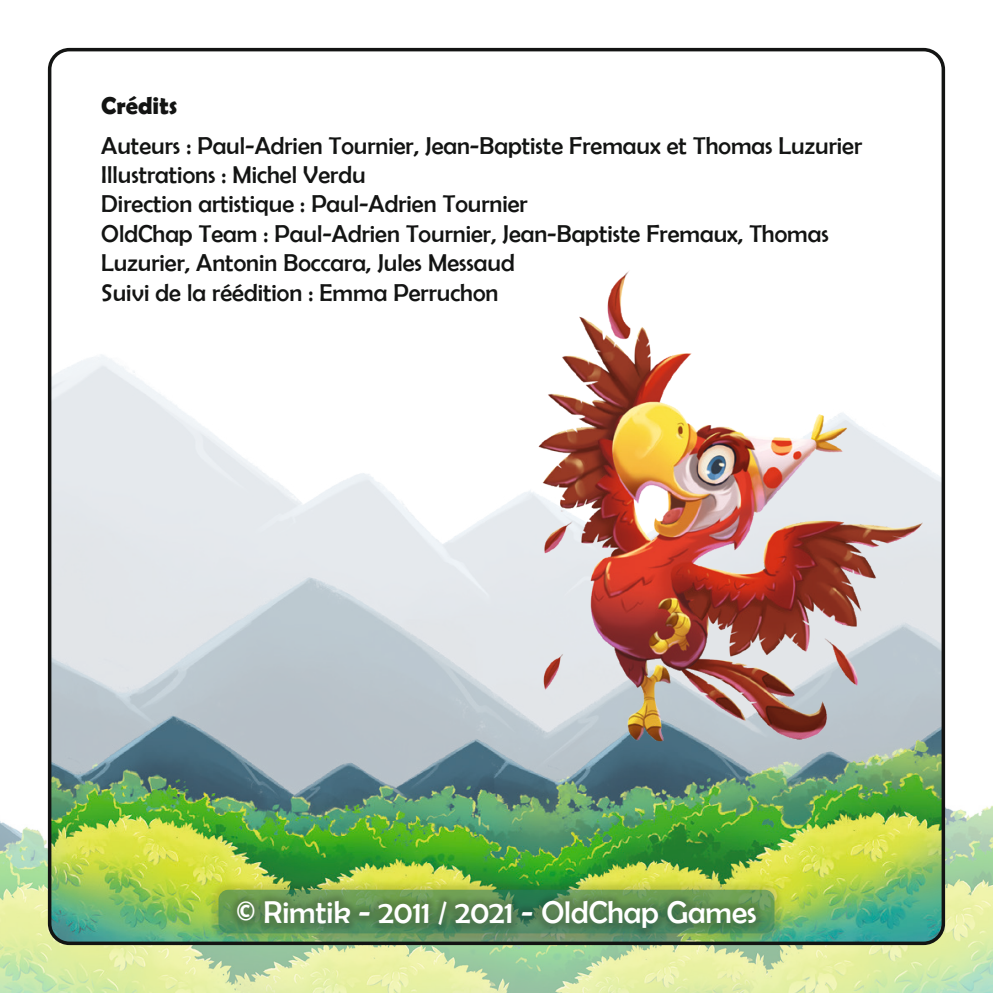
<style>
.page{position:relative;width:993px;height:993px;background:#fff}
.page>*{position:absolute;margin:0;border:0;box-sizing:border-box;transform-origin:0 0}
.Texte_fond_blanc{font:31.5px "Berlin Sans FB";color:#fff}
.Texte_fond_blanc-2{font:24.5px/29.4px "Berlin Sans FB";color:#131413}
.Texte_fond_blanc-3{font:700 24.5px "Berlin Sans FB Demi";color:#131413}
</style>
<div class="page">
<img style="left:0;top:47px;width:992px;height:945px">
<img style="left:50px;top:50px;width:893px;height:893px">
<div style="left:208px;top:879px;width:575px;height:63px;background:#131413;opacity:.2"></div>
<svg style="left:218px;top:889px;width:556px;height:44px;background:#73a254"></svg>
<div style="left:228px;top:891px;width:537px;height:45px;background:#131413;opacity:.2"></div>
<img style="left:507px;top:267px;width:420px;height:500px">
<p class="Texte_fond_blanc-3" style="left:101px;top:91px;width:78px">Crédits</p>
<p class="Texte_fond_blanc-2" style="left:101px;top:130px;width:762px">Auteurs : Paul-Adrien Tournier, Jean-Baptiste Fremaux et Thomas Luzurier</p>
<p class="Texte_fond_blanc-2" style="left:101px;top:160px;width:266px">Illustrations : Michel Verdu</p>
<p class="Texte_fond_blanc-2" style="left:101px;top:189px;width:428px">Direction artistique : Paul-Adrien Tournier</p>
<p class="Texte_fond_blanc-2" style="left:101px;top:218px;width:728px">OldChap Team : Paul-Adrien Tournier, Jean-Baptiste Fremaux, Thomas<br>Luzurier, Antonin Boccara, Jules Messaud</p>
<p class="Texte_fond_blanc-2" style="left:101px;top:277px;width:398px">Suivi de la réédition : Emma Perruchon</p>
<p class="Texte_fond_blanc" style="left:236px;top:894px;width:522px">© Rimtik - 2011 / 2021 - OldChap Games</p>
</div>
